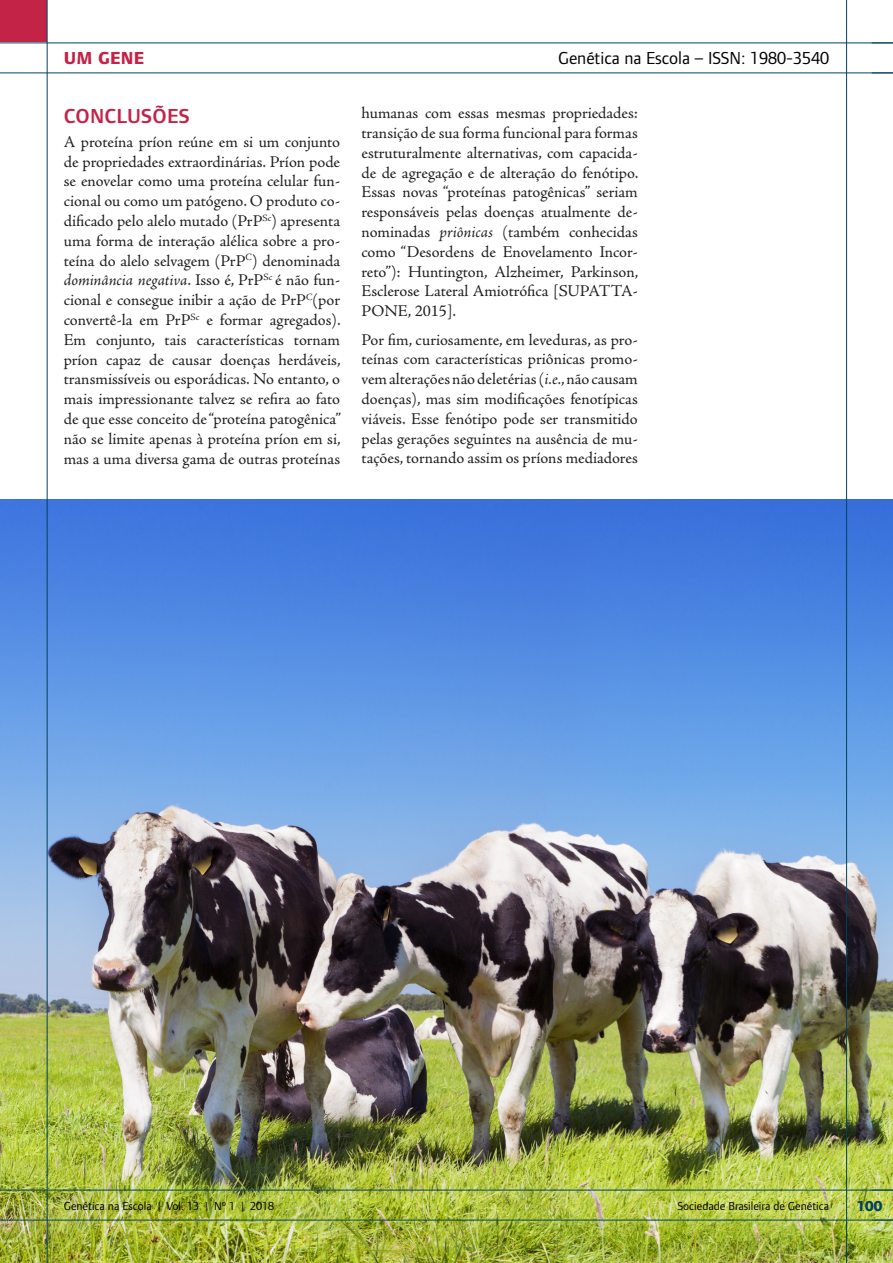
<style>
.page{position:relative;width:893px;height:1263px;background:#fff}
.page>*{position:absolute;margin:0;border:0;box-sizing:border-box;transform-origin:0 0}
.Subtítulo{font:600 21px "Foundry Form Sans";letter-spacing:.015em;color:#c42348}
.t1{font:18px "Foundry Form Sans";color:#000}
.t2{font:800 18px "Foundry Form Sans";letter-spacing:.015em;color:#c42348}
.Primeiro_parágrafo{font:16.5px/19.8px "Adobe Jenson Pro";color:#231f20;text-align:justify}
.t3{font:800 15px "Foundry Form Sans";color:#014260}
.t4{font:12px "Foundry Form Sans";color:#000}
.s1{font-style:italic}
</style>
<div class="page">
<img style="left:0;top:500px;width:893px;height:763px">
<div style="left:0;top:0;width:47px;height:42px;background:#c42348"></div>
<hr style="left:47px;top:0;width:1px;height:1263px;background:#014260">
<hr style="left:846px;top:0;width:1px;height:1263px;background:#014260">
<hr style="left:0;top:1190px;width:893px;height:1px;background:#014260">
<hr style="left:0;top:1220px;width:893px;height:1px;background:#014260">
<hr style="left:0;top:43px;width:893px;height:1px;background:#014260">
<hr style="left:0;top:73px;width:893px;height:1px;background:#014260">
<p class="t2" style="left:64px;top:48px;width:82px">UM GENE</p>
<p class="Subtítulo" style="left:64px;top:104px;width:127px">CONCLUSÕES</p>
<p class="Primeiro_parágrafo" style="left:64px;top:132px;width:279px">A proteína príon reúne em si um conjunto de propriedades extraordinárias. Príon pode se enovelar como uma proteína celular fun&shy;cional ou como um patógeno. O produto co&shy;dificado pelo alelo mutado (PrP<sup>Sc</sup>) apresenta uma forma de interação alélica sobre a pro&shy;teína do alelo selvagem (PrP<sup>C</sup>) denominada <span class="s1">dominância negativa</span>. Isso é, PrP<sup>Sc</sup> é não fun&shy;cional e consegue inibir a ação de PrP<sup>C</sup>(por convertê-la em PrP<sup>Sc</sup> e formar agregados).<br>Em conjunto, tais características tornam príon capaz de causar doenças herdáveis, transmissíveis ou esporádicas. No entanto, o mais impressionante talvez se refira ao fato de que esse conceito de “proteína patogênica” não se limite apenas à proteína príon em si, mas a uma diversa gama de outras proteínas</p>
<p class="t1" style="left:558px;top:48px;width:273px">Genética na Escola – ISSN: 1980-3540</p>
<p class="Primeiro_parágrafo" style="left:361px;top:103px;width:278px">humanas com essas mesmas propriedades: transição de sua forma funcional para formas estruturalmente alternativas, com capacida&shy;de de agregação e de alteração do fenótipo.<br>Essas novas “proteínas patogênicas” seriam responsáveis pelas doenças atualmente de&shy;nominadas <span class="s1">priônicas</span> (também conhecidas como “Desordens de Enovelamento Incor&shy;reto”): Huntington, Alzheimer, Parkinson, Esclerose Lateral Amiotrófica [SUPATTA-PONE, 2015].</p>
<p class="Primeiro_parágrafo" style="left:361px;top:330px;width:278px">Por fim, curiosamente, em leveduras, as pro&shy;teínas com características priônicas promo&shy;vem alterações não deletérias (<span class="s1">i.e.</span>, não causam doenças), mas sim modificações fenotípicas viáveis. Esse fenótipo pode ser transmitido pelas gerações seguintes na ausência de mu&shy;tações, tornando assim os príons mediadores</p>
<p class="t4" style="left:64px;top:1199px;width:212px">Genética na Escola | Vol. 13 | Nº 1 | 2018</p>
<p class="t4" style="left:677px;top:1199px;width:153px">Sociedade Brasileira de Genética</p>
<p class="t3" style="left:857px;top:1197px;width:27px">100</p>
</div>
